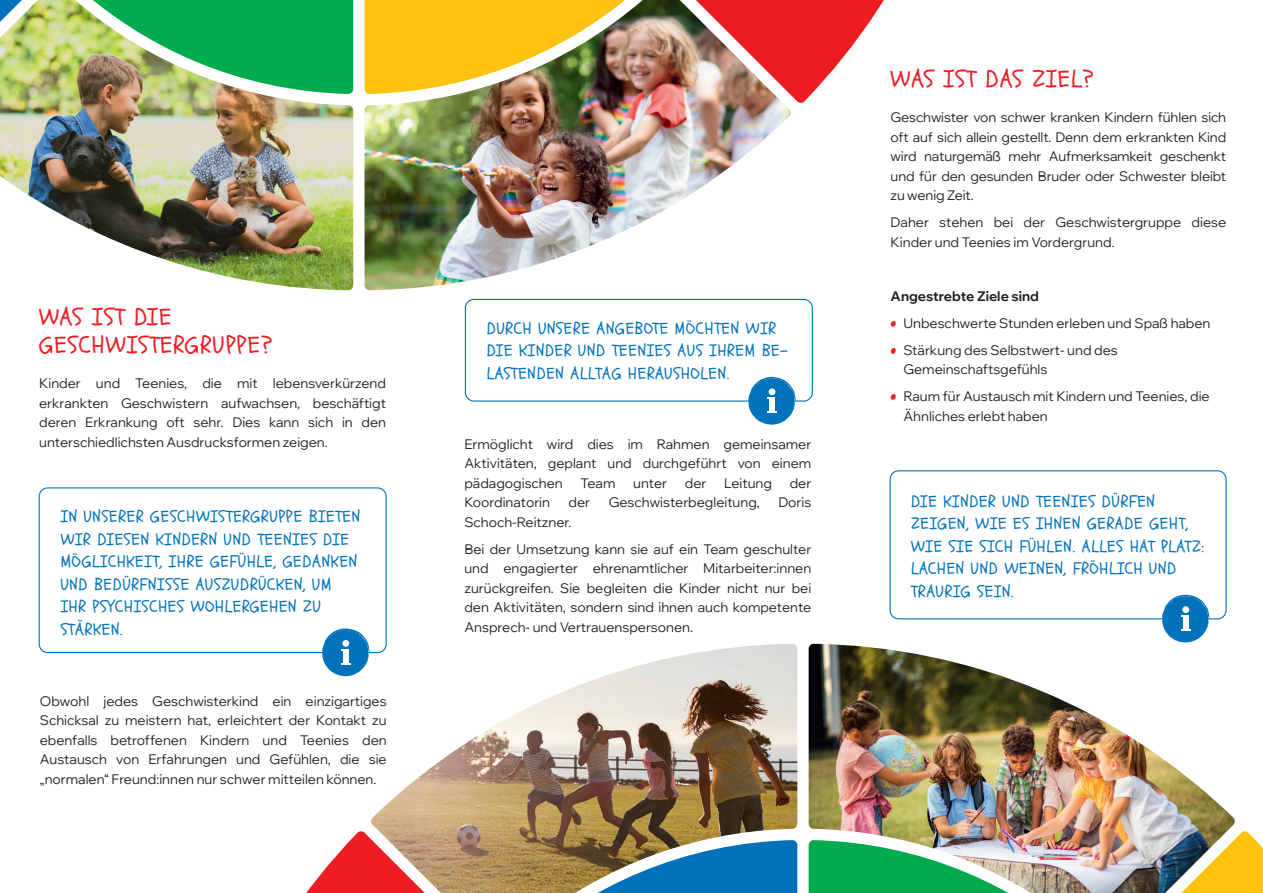
<style>
.page{position:relative;width:1263px;height:893px;background:#fff}
.page>*{position:absolute;margin:0;border:0;box-sizing:border-box;transform-origin:0 0}
.t1{font:24px/28.5px "Schoolbell";letter-spacing:.05em;color:#ee1d23}
.t2{font:16.5px/22.5px "Schoolbell";letter-spacing:.05em;color:#0072bc}
.t3{font:13.5px/19.5px "Wix Madefor Display";color:#231f20;text-align:justify}
.t4{font:700 13.5px "Wix Madefor Display";color:#231f20}
.s1{font-family:"Childs Play Age Eight";color:#ee1d23}
</style>
<div class="page">
<svg style="left:791px;top:0;width:93px;height:103px"></svg>
<img style="left:365px;top:0;width:426px;height:290px">
<img style="left:0;top:0;width:353px;height:290px">
<svg style="left:306px;top:831px;width:65px;height:62px"></svg>
<svg style="left:1235px;top:831px;width:28px;height:62px;background:#fec827"></svg>
<img style="left:371px;top:644px;width:426px;height:249px">
<img style="left:809px;top:644px;width:426px;height:249px">
<svg style="left:39px;top:487px;width:348px;height:166px"></svg>
<svg style="left:322px;top:628px;width:48px;height:48px"></svg>
<svg style="left:465px;top:299px;width:348px;height:126px"></svg>
<svg style="left:889px;top:470px;width:337px;height:149px"></svg>
<svg style="left:1162px;top:595px;width:47px;height:47px"></svg>
<h1 class="t1" style="left:39px;top:303px;width:235px">WAS IST DIE<br>GESCHWISTERGRUPPE?</h1>
<p class="t3" style="left:39px;top:373px;width:348px">Kinder und Teenies, die mit lebensverkürzend erkrankten Geschwistern aufwachsen, beschäftigt deren Erkrankung oft sehr. Dies kann sich in den unterschiedlichsten Ausdrucksformen zeigen.</p>
<p class="t2" style="left:61px;top:506px;width:301px">IN UNSERER GESCHWISTERGRUPPE BIETEN<br>WIR DIESEN KINDERN UND TEENIES DIE<br>MÖGLICHKEIT, IHRE GEFÜHLE, GEDANKEN<br>UND BEDÜRFNISSE AUSZUDRÜCKEN, UM<br>IHR PSYCHISCHES WOHLERGEHEN ZU<br>STÄRKEN.</p>
<p class="t3" style="left:40px;top:690px;width:348px">Obwohl jedes Geschwisterkind ein einzigartiges Schicksal zu meistern hat, erleichtert der Kontakt zu ebenfalls betroffenen Kindern und Teenies den Austausch von Erfahrungen und Gefühlen, die sie „normalen“ Freund:innen nur schwer mitteilen können.</p>
<p class="t2" style="left:487px;top:317px;width:303px">DURCH UNSERE ANGEBOTE MÖCHTEN WIR<br>DIE KINDER UND TEENIES AUS IHREM BE-<br>LASTENDEN ALLTAG HERAUSHOLEN.</p>
<p class="t3" style="left:464px;top:433px;width:348px">Ermöglicht wird dies im Rahmen gemeinsamer Aktivitäten, geplant und durchgeführt von einem pädagogischen</p>
<p class="t3" style="left:580px;top:472px;width:36px">Team</p>
<p class="t3" style="left:633px;top:472px;width:35px">unter</p>
<p class="t3" style="left:685px;top:472px;width:23px">der</p>
<p class="t3" style="left:724px;top:472px;width:49px">Leitung</p>
<p class="t3" style="left:790px;top:472px;width:23px">der</p>
<p class="t3" style="left:464px;top:492px;width:87px">Koordinatorin</p>
<p class="t3" style="left:569px;top:492px;width:23px">der</p>
<p class="t3" style="left:609px;top:492px;width:153px">Geschwisterbegleitung,</p>
<p class="t3" style="left:778px;top:492px;width:34px">Doris</p>
<p class="t3" style="left:464px;top:507px;width:348px;line-height:27px">Schoch-Reitzner.<br>Bei der Umsetzung kann sie auf ein Team geschulter</p>
<p class="t3" style="left:464px;top:558px;width:348px">und engagierter ehrenamtlicher Mitarbeiter:innen zurückgreifen. Sie begleiten die Kinder nicht nur bei den Aktivitäten, sondern sind ihnen auch kompetente Ansprech- und Vertrauenspersonen.</p>
<h1 class="t1" style="left:891px;top:65px;width:205px">WAS IST DAS ZIEL?</h1>
<p class="t3" style="left:891px;top:107px;width:337px">Geschwister von schwer kranken Kindern fühlen sich oft auf sich allein gestellt. Denn dem erkrankten Kind wird naturgemäß mehr Aufmerksamkeit geschenkt und für den gesunden Bruder oder Schwester bleibt zu wenig Zeit.</p>
<p class="t3" style="left:891px;top:212px;width:337px">Daher stehen bei der Geschwistergruppe diese<br>Kinder und Teenies im Vordergrund.</p>
<p class="t4" style="left:891px;top:285px;width:150px">Angestrebte Ziele sind</p>
<p class="t3" style="left:891px;top:312px;width:321px"><span class="s1">•</span> Unbeschwerte Stunden erleben und Spaß haben</p>
<p class="t3" style="left:903px;top:339px;width:216px;text-indent:-13px"><span class="s1">•</span> Stärkung des Selbstwert- und des<br>Gemeinschaftsgefühls</p>
<p class="t3" style="left:903px;top:386px;width:308px;text-indent:-13px"><span class="s1">•</span> Raum für Austausch mit Kindern und Teenies, die<br>Ähnliches erlebt haben</p>
<p class="t2" style="left:911px;top:490px;width:294px">DIE KINDER UND TEENIES DÜRFEN<br>ZEIGEN, WIE ES IHNEN GERADE GEHT,<br>WIE SIE SICH FÜHLEN. ALLES HAT PLATZ:<br>LACHEN UND WEINEN, FRÖHLICH UND<br>TRAURIG SEIN.</p>
</div>
